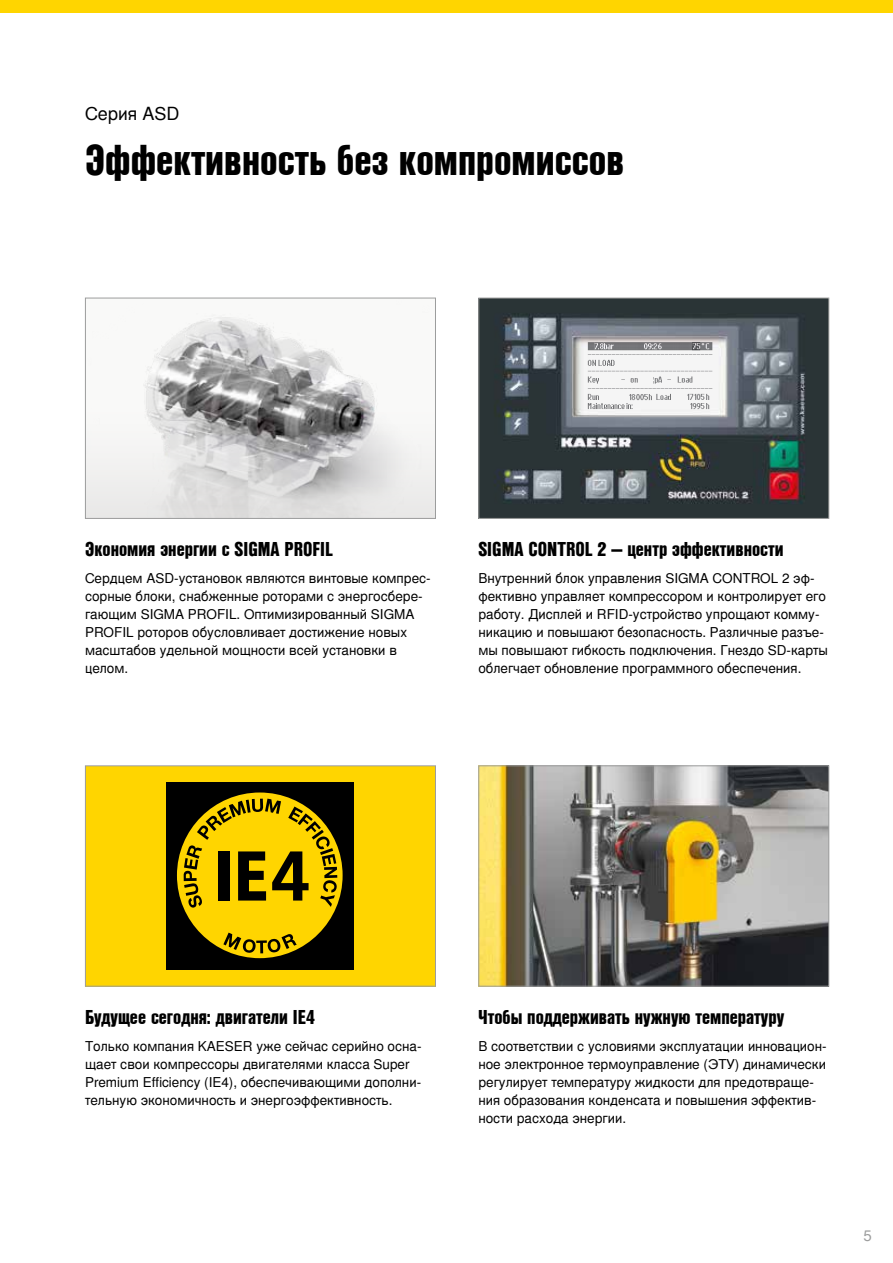
<style>
.page{position:relative;width:893px;height:1263px;background:#fff}
.page>*{position:absolute;margin:0;border:0;box-sizing:border-box;transform-origin:0 0}
.t1{font:42px "Nimbus San L Bla Con";color:#000}
.t2{font:19.5px "Nimbus San L Bla Con";color:#000}
.t3{font:18px "Nimbus San L";color:#000}
.t4{font:15px "Nimbus San L";color:#9c9d9d}
.t5{font:13.5px/18px "Nimbus San L";color:#000}
</style>
<div class="page">
<div style="left:0;top:0;width:893px;height:13px;background:#ffd500"></div>
<img style="left:87px;top:314px;width:347px;height:203px">
<div style="left:85px;top:298px;width:351px;height:221px;border:1px solid #9c9d9d"></div>
<img style="left:480px;top:767px;width:347px;height:217px">
<div style="left:478px;top:765px;width:351px;height:221px;border:1px solid #9c9d9d"></div>
<div style="left:85px;top:766px;width:350px;height:220px;background:#ffd500"></div>
<div style="left:167px;top:782px;width:187px;height:188px;background:#000"></div>
<div style="left:177px;top:792px;width:166px;height:166px;background:#ffd500;border-radius:50%"></div>
<svg style="left:223px;top:932px;width:74px;height:21px"></svg>
<svg style="left:184px;top:799px;width:153px;height:109px"></svg>
<div style="left:85px;top:765px;width:351px;height:221px;border:1px solid #9c9d9d"></div>
<img style="left:480px;top:300px;width:347px;height:217px">
<div style="left:478px;top:298px;width:351px;height:221px;border:1px solid #9c9d9d"></div>
<svg style="left:588px;top:342px;width:125px;height:68px"></svg>
<h3 class="t3" style="left:85px;top:103px;width:96px">Серия ASD</h3>
<h1 class="t1" style="left:85px;top:129px;width:541px">Эффективность без компромиссов</h1>
<h2 class="t2" style="left:85px;top:535px;width:249px">Экономия энергии с SIGMA PROFIL</h2>
<p class="t5" style="left:85px;top:570px;width:347px">Сердцем ASD-установок являются винтовые компрес&shy;сорные блоки, снабженные роторами с энергосбере&shy;гающим SIGMA PROFIL. Оптимизированный SIGMA PROFIL роторов обусловливает достижение новых масштабов удельной мощности всей установки в целом.</p>
<h2 class="t2" style="left:478px;top:535px;width:307px">SIGMA CONTROL 2 — центр эффективности</h2>
<p class="t5" style="left:478px;top:570px;width:351px">Внутренний блок управления SIGMA CONTROL 2 эф&shy;фективно управляет компрессором и контролирует его работу. Дисплей и RFID-устройство упрощают комму&shy;никацию и повышают безопасность. Различные разъе&shy;мы повышают гибкость подключения. Гнездо SD-карты облегчает обновление программного обеспечения.</p>
<h2 class="t2" style="left:85px;top:1003px;width:232px">Будущее сегодня: двигатели IE4</h2>
<p class="t5" style="left:85px;top:1038px;width:338px">Только компания KAESER уже сейчас серийно осна&shy;щает свои компрессоры двигателями класса Super Premium Efficiency (IE4), обеспечивающими дополни&shy;тельную экономичность и энергоэффективность.</p>
<h2 class="t2" style="left:478px;top:1003px;width:307px">Чтобы поддерживать нужную температуру</h2>
<p class="t5" style="left:478px;top:1038px;width:350px">В соответствии с условиями эксплуатации инновацион&shy;ное электронное термоуправление (ЭТУ) динамически регулирует температуру жидкости для предотвраще&shy;ния образования конденсата и повышения эффектив&shy;ности расхода энергии.</p>
<p class="t4" style="left:863px;top:1226px;width:10px">5</p>
</div>
